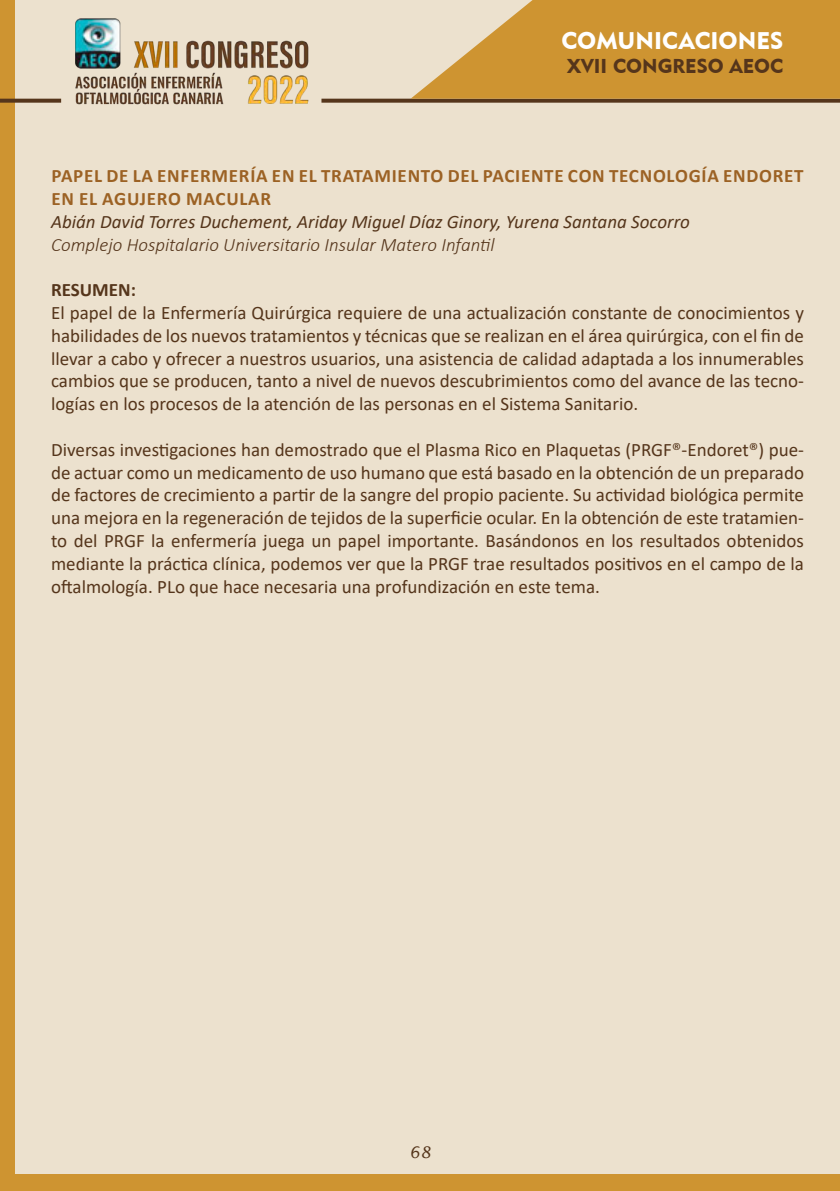
<style>
.page{position:relative;width:840px;height:1191px;background:#fff}
.page>*{position:absolute;margin:0;border:0;box-sizing:border-box;transform-origin:0 0}
.t1{font:24px "Geometric 415 BT Black A";color:#fff}
.t2{font:20px "Geometric 415 BT Black A";color:#55351b}
.t3{font:19px/22.8px "Calibri";color:#55351b;text-align:justify}
.t4{font:700 19px/22.8px "Calibri";letter-spacing:.04em;color:#9c6224}
.t5{font:italic 19px "Calibri";color:#55351b}
.t6{font:italic 300 19px "Calibri";color:#55351b}
.t7{font:700 19px "Calibri";color:#55351b}
.t8{font:italic 16px "Lucida Handwriting";color:#55351b}
</style>
<div class="page">
<div style="left:0;top:0;width:839px;height:1191px;background:#ece1ce"></div>
<div style="left:0;top:0;width:14px;height:1191px;background:#ce9431"></div>
<div style="left:0;top:1174px;width:839px;height:17px;background:#ce9431"></div>
<svg style="left:321px;top:99px;width:518px;height:4px;background:#614329"></svg>
<svg style="left:410px;top:0;width:429px;height:99px;background:#d29f47"></svg>
<svg style="left:0;top:99px;width:61px;height:4px"></svg>
<img style="left:75px;top:18px;width:234px;height:87px">
<p class="t1" style="left:561px;top:26px;width:223px">COMUNICACIONES</p>
<p class="t2" style="left:566px;top:54px;width:218px">XVII CONGRESO AEOC</p>
<p class="t4" style="left:51px;top:164px;width:753px">PAPEL DE LA ENFERMERÍA EN EL TRATAMIENTO DEL PACIENTE CON TECNOLOGÍA ENDORET<br>EN EL AGUJERO MACULAR</p>
<p class="t5" style="left:51px;top:208px;width:640px">Abián David Torres Duchement, Ariday Miguel Díaz Ginory, Yurena Santana Socorro</p>
<p class="t6" style="left:51px;top:232px;width:445px">Complejo Hospitalario Universitario Insular Matero Infantil</p>
<p class="t7" style="left:51px;top:276px;width:86px">RESUMEN:</p>
<p class="t3" style="left:51px;top:301px;width:754px">El papel de la Enfermería Quirúrgica requiere de una actualización constante de conocimientos y habilidades de los nuevos tratamientos y técnicas que se realizan en el área quirúrgica, con el fin de llevar a cabo y ofrecer a nuestros usuarios, una asistencia de calidad adaptada a los innumerables cambios que se producen, tanto a nivel de nuevos descubrimientos como del avance de las tecno&shy;logías en los procesos de la atención de las personas en el Sistema Sanitario.</p>
<p class="t3" style="left:51px;top:437px;width:754px">Diversas investigaciones han demostrado que el Plasma Rico en Plaquetas (PRGF®-Endoret®) pue&shy;de actuar como un medicamento de uso humano que está basado en la obtención de un preparado de factores de crecimiento a partir de la sangre del propio paciente. Su actividad biológica permite una mejora en la regeneración de tejidos de la superficie ocular. En la obtención de este tratamien&shy;to del PRGF la enfermería juega un papel importante. Basándonos en los resultados obtenidos mediante la práctica clínica, podemos ver que la PRGF trae resultados positivos en el campo de la oftalmología. PLo que hace necesaria una profundización en este tema.</p>
<p class="t8" style="left:409px;top:1142px;width:23px">68</p>
</div>
